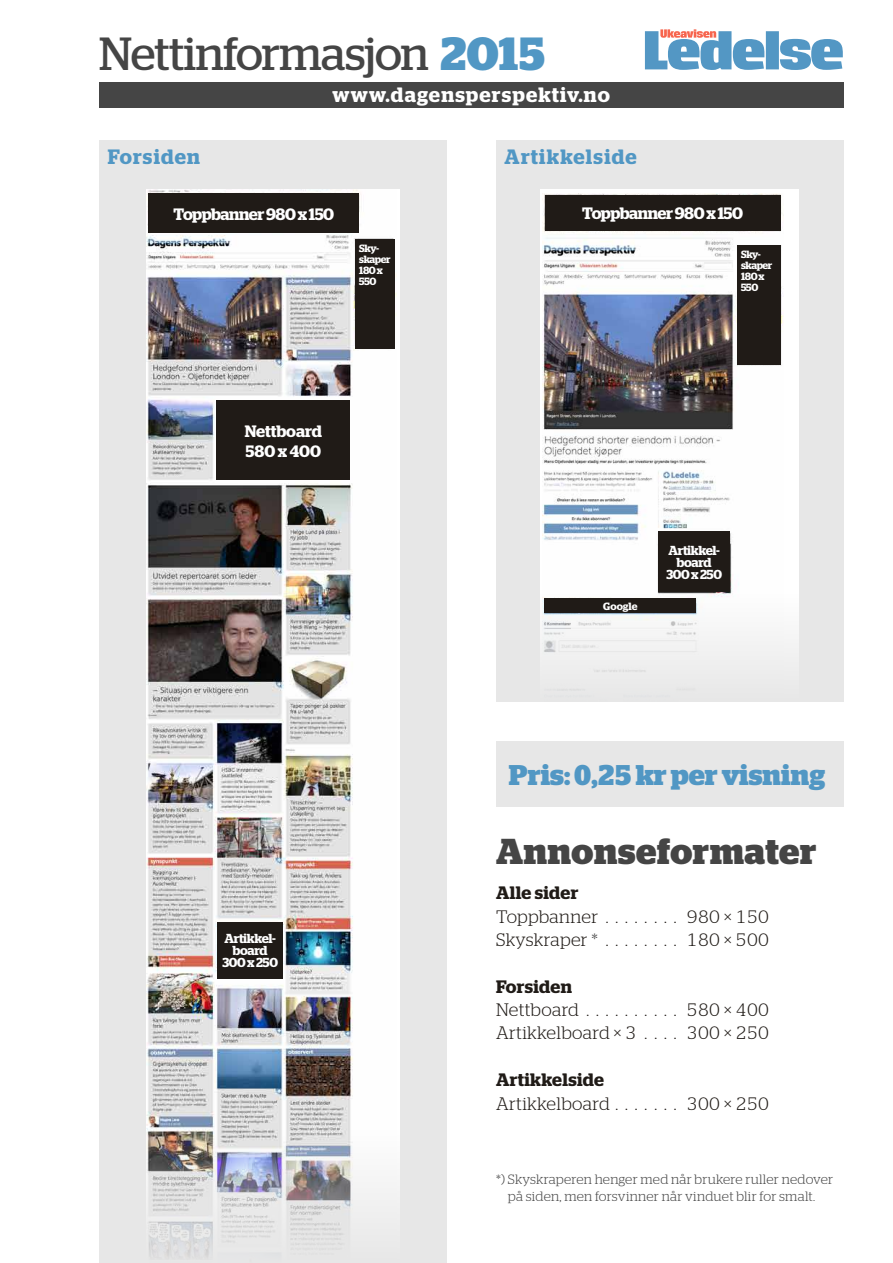
<style>
.page{position:relative;width:893px;height:1263px;background:#fff}
.page>*{position:absolute;margin:0;border:0;box-sizing:border-box;transform-origin:0 0}
.t1{font:46.5px "Stag";letter-spacing:-.015em;color:#454545}
.t2{font:700 36px "Stag";letter-spacing:.02em;color:#454545}
.t3{font:700 28.5px "Stag";color:#5197c4}
.t4{font:600 20.7px "Stag";letter-spacing:.06em;color:#fff}
.t5{font:600 20.7px "Stag";letter-spacing:.06em;color:#5197c4}
.t6{font:300 18px "Stag";letter-spacing:.02em;color:#201b17}
.t7{font:600 18px "Stag";letter-spacing:.02em;color:#201b17}
.t8{font:600 16.5px "Stag";letter-spacing:-.025em;color:#fff}
.t9{font:600 16.5px/19.8px "Stag";color:#fff}
.t10{font:300 13.5px/17.4px "Stag";letter-spacing:.02em;color:#454545;text-align:center}
.t11{font:600 13.05px/12px "Stag";letter-spacing:-.025em;color:#fff;text-align:center}
.t12{font:600 10.5px/11.1px "Stag";letter-spacing:-.04em;color:#fff}
.s1{font-weight:700;color:#5197c4}
.s2{color:#454545}
</style>
<div class="page">
<svg style="left:645px;top:29px;width:198px;height:41px"></svg>
<div style="left:99px;top:83px;width:744px;height:25px;background:#454545"></div>
<div style="left:99px;top:140px;width:347px;height:1123px;background:#e7e7e7"></div>
<div style="left:496px;top:140px;width:347px;height:562px;background:#e7e7e7"></div>
<div style="left:496px;top:741px;width:347px;height:66px;background:#e7e7e7"></div>
<img style="left:146px;top:190px;width:251px;height:1068px">
<div style="left:540px;top:189px;width:259px;height:513px;background:#fff"></div>
<img style="left:543px;top:194px;width:240px;height:508px">
<div style="left:216px;top:400px;width:134px;height:80px;background:#201b17"></div>
<div style="left:217px;top:922px;width:66px;height:56px;background:#201b17"></div>
<div style="left:658px;top:531px;width:72px;height:61px;background:#201b17"></div>
<div style="left:545px;top:599px;width:151px;height:14px;background:#201b17"></div>
<div style="left:149px;top:194px;width:210px;height:39px;background:#201b17"></div>
<div style="left:545px;top:195px;width:235px;height:36px;background:#201b17"></div>
<div style="left:355px;top:239px;width:39px;height:110px;background:#201b17"></div>
<div style="left:737px;top:245px;width:43px;height:120px;background:#201b17"></div>
<h1 class="t1" style="left:99px;top:27px;width:447px">Nettinformasjon <span class="s1">2015</span></h1>
<p class="t4" style="left:332px;top:83px;width:279px">www.dagensperspektiv.no</p>
<p class="t5" style="left:108px;top:144px;width:94px">Forsiden</p>
<p class="t5" style="left:505px;top:144px;width:134px">Artikkelside</p>
<p class="t8" style="left:174px;top:204px;width:162px">Toppbanner 980 x 150</p>
<p class="t8" style="left:582px;top:204px;width:162px">Toppbanner 980 x 150</p>
<p class="t12" style="left:359px;top:242px;width:33px">Sky&shy;skaper<br>180 x<br>550</p>
<p class="t12" style="left:741px;top:248px;width:33px">Sky&shy;skaper<br>180 x<br>550</p>
<p class="t9" style="left:245px;top:421px;width:79px">Nettboard<br>580 x 400</p>
<p class="t11" style="left:222px;top:933px;width:57px">Artikkel&shy;board<br>300 x 250</p>
<p class="t12" style="left:603px;top:601px;width:36px">Google</p>
<p class="t11" style="left:666px;top:544px;width:57px">Artikkel&shy;board<br>300 x 250</p>
<h3 class="t3" style="left:509px;top:759px;width:318px">Pris: 0,25 kr per visning</h3>
<h2 class="t2" style="left:496px;top:831px;width:322px">Annonseformater</h2>
<p class="t7" style="left:496px;top:882px;width:84px">Alle sider</p>
<p class="t6" style="left:496px;top:906px;width:104px">Toppbanner</p>
<p class="t6" style="left:687px;top:906px;width:83px">980 × 150</p>
<p class="t6" style="left:496px;top:929px;width:103px">Skyskraper <span class="s2">*</span></p>
<p class="t6" style="left:687px;top:929px;width:83px">180 × 500</p>
<p class="t7" style="left:496px;top:976px;width:77px">Forsiden</p>
<p class="t6" style="left:496px;top:999px;width:84px">Nettboard</p>
<p class="t6" style="left:687px;top:999px;width:83px">580 × 400</p>
<p class="t6" style="left:496px;top:1023px;width:142px">Artikkelboard × 3</p>
<p class="t6" style="left:687px;top:1023px;width:83px">300 × 250</p>
<p class="t7" style="left:496px;top:1069px;width:109px">Artikkelside</p>
<p class="t6" style="left:496px;top:1093px;width:115px">Artikkelboard</p>
<p class="t6" style="left:687px;top:1093px;width:83px">300 × 250</p>
<p class="t10" style="left:496px;top:1170px;width:339px">*) Skyskraperen henger med når brukere ruller nedover på siden, men forsvinner når vinduet blir for smalt.</p>
</div>
